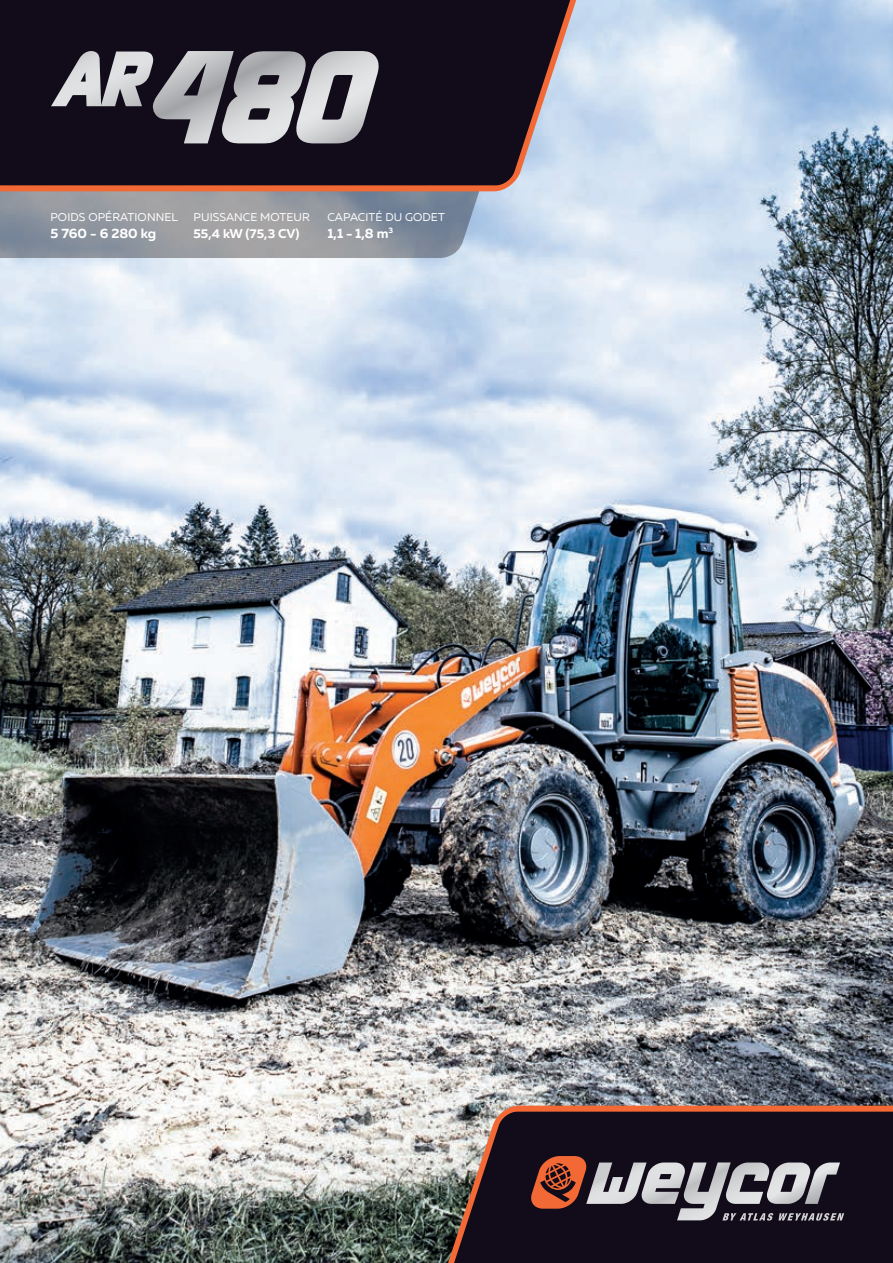
<style>
.page{position:relative;width:893px;height:1263px;background:#fff}
.page>*{position:absolute;margin:0;border:0;box-sizing:border-box;transform-origin:0 0}
.t1{font:700 13.5px "Muller";color:#fff}
.t2{font:700 12.75px "Muller";color:#fff}
.t3{font:11.25px "Muller";letter-spacing:.01em;color:#fff}
</style>
<div class="page">
<img style="left:0;top:0;width:893px;height:1263px">
<svg style="left:0;top:194px;width:530px;height:64px"></svg>
<svg style="left:0;top:0;width:592px;height:194px"></svg>
<svg style="left:432px;top:1103px;width:461px;height:160px"></svg>
<svg style="left:531px;top:1156px;width:313px;height:64px"></svg>
<svg style="left:51px;top:51px;width:328px;height:92px"></svg>
<p class="t3" style="left:50px;top:211px;width:129px">POIDS OPÉRATIONNEL</p>
<p class="t1" style="left:50px;top:225px;width:107px">5 760 - 6 280 kg</p>
<p class="t3" style="left:194px;top:211px;width:118px">PUISSANCE MOTEUR</p>
<p class="t2" style="left:193px;top:225px;width:107px">55,4 kW (75,3 CV)</p>
<p class="t3" style="left:327px;top:211px;width:119px">CAPACITÉ DU GODET</p>
<p class="t1" style="left:327px;top:225px;width:67px">1,1 - 1,8 m<sup>3</sup></p>
</div>
